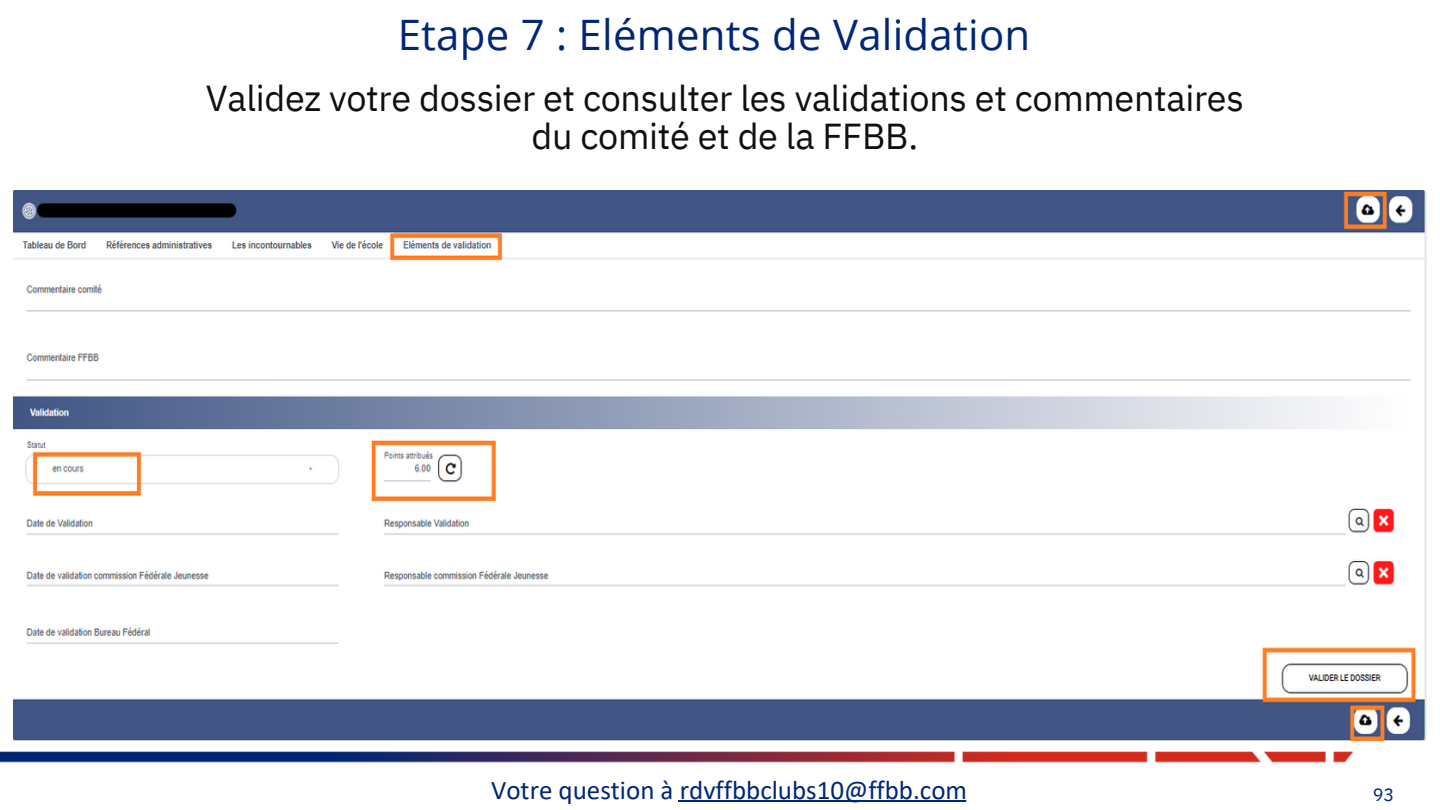
<style>
.page{position:relative;width:1440px;height:810px;background:#fff}
.page>*{position:absolute;margin:0;border:0;box-sizing:border-box;transform-origin:0 0}
.t1{font:42px "Open Sans";letter-spacing:.005em;color:#002776}
.t2{font:36px/38.2px "IBM Plex Sans";letter-spacing:-.01em;color:#0f0f0f;text-align:center}
.t3{font:27px "Calibri";color:#002776}
.t4{font:18px "IBM Plex Sans";color:#002776}
</style>
<div class="page">
<img style="left:678px;top:800px;width:288px;height:2px">
<img style="left:0;top:751px;width:1353px;height:12px">
<img style="left:14px;top:191px;width:1413px;height:550px">
<p class="t1" style="left:398px;top:5px;width:634px">Etape 7 : Eléments de Validation</p>
<p class="t2" style="left:206px;top:78px;width:1040px">Validez votre dossier et consulter les validations et commentaires du comité et de la FFBB.</p>
<p class="t3" style="left:491px;top:779px;width:478px">Votre question à rdvffbbclubs10@ffbb.com</p>
<p class="t4" style="left:1373px;top:782px;width:23px">93</p>
</div>
